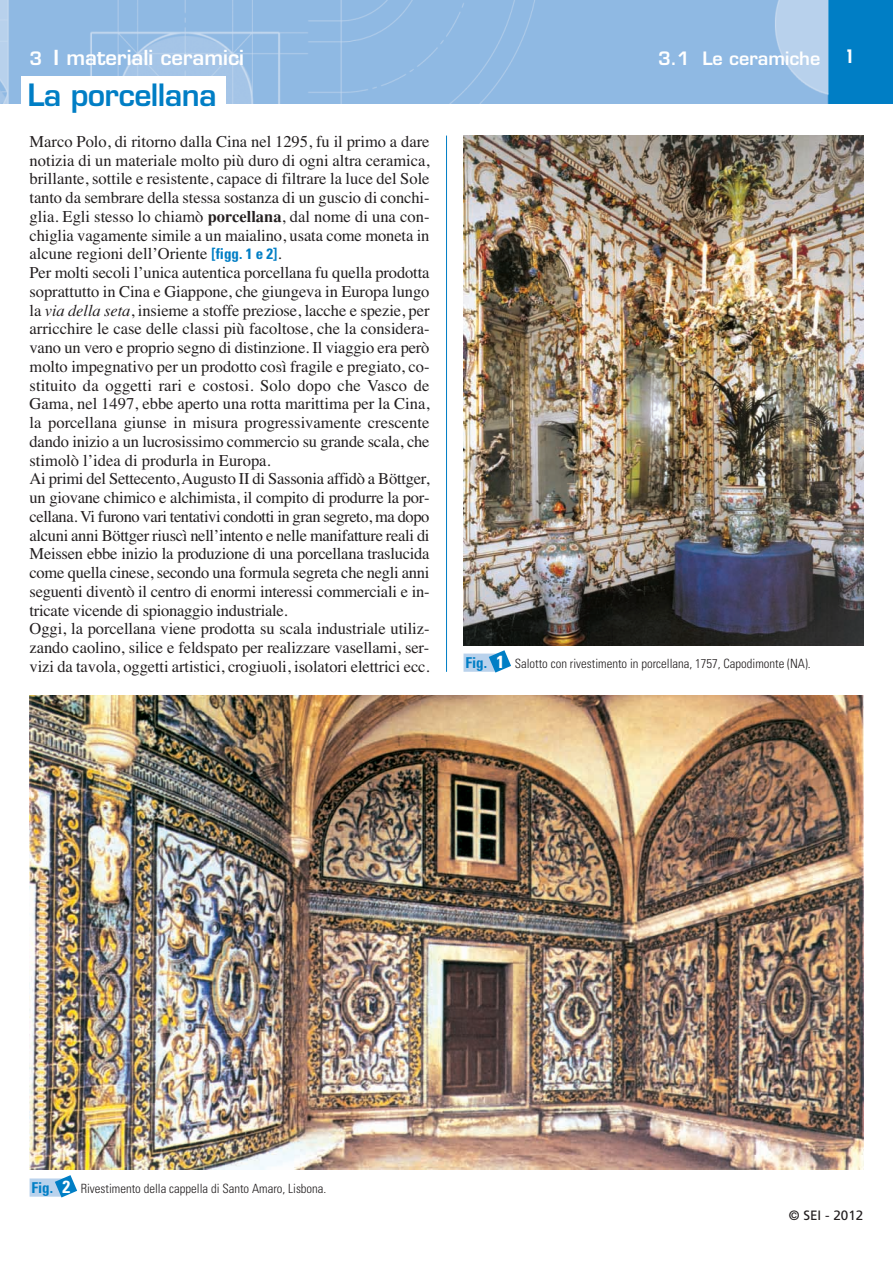
<style>
.page{position:relative;width:893px;height:1265px;background:#fff}
.page>*{position:absolute;margin:0;border:0;box-sizing:border-box;transform-origin:0 0}
.t1{font:600 30px "Eurostile";letter-spacing:-.02em;color:#007ec5}
.t2{font:600 20.25px "Eurostile";color:#fff}
.t3{font:600 18px "Eurostile";color:#fff}
.t4{font:700 condensed 18px "Futura";color:#fff}
.t5{font:16.5px/18.8px "Times";letter-spacing:-.005em;color:#231f20}
.t6{font:13.5px "Frutiger";color:#231f20}
.t7{font:300 condensed 12.75px "Univers";color:#231f20}
.s1{font-size:18px}
.s2{font-weight:700}
.s3{font-family:"Univers";font-weight:700;font-stretch:condensed;font-size:15px;color:#007ec5}
.s4{font-style:italic}
.s5{font-weight:700;font-size:15px;color:#007ec5}
.s6{font-weight:700;font-size:17.55px;color:#fff}
</style>
<div class="page">
<img style="left:0;top:0;width:892px;height:103px">
<hr style="left:446px;top:136px;width:1px;height:536px;background:#007ec5">
<div style="left:21px;top:76px;width:204px;height:39px;background:#fff"></div>
<img style="left:463px;top:136px;width:400px;height:509px">
<svg style="left:463px;top:650px;width:48px;height:22px"></svg>
<svg style="left:30px;top:1175px;width:47px;height:22px"></svg>
<img style="left:30px;top:695px;width:833px;height:475px">
<p class="t2" style="left:30px;top:50px;width:216px"><span class="s1">3</span> I materiali ceramici</p>
<p class="t3" style="left:658px;top:52px;width:164px">3.1 Le ceramiche</p>
<p class="t4" style="left:845px;top:48px;width:10px">1</p>
<h1 class="t1" style="left:27px;top:83px;width:191px">La porcellana</h1>
<p class="t5" style="left:30px;top:133px;width:401px">Marco Polo, di ritorno dalla Cina nel 1295, fu il primo a dare notizia di un materiale molto più duro di ogni altra ceramica, brillante, sottile e resistente, capace di filtrare la luce del Sole tanto da sembrare della stessa sostanza di un guscio di conchi&shy;glia. Egli stesso lo chiamò <span class="s2">porcellana</span>, dal nome di una con&shy;chiglia vagamente simile a un maialino, usata come moneta in alcune regioni dell’Oriente <span class="s3">[figg. 1 e 2]</span>.<br>Per molti secoli l’unica autentica porcellana fu quella prodotta soprattutto in Cina e Giappone, che giungeva in Europa lungo la <span class="s4">via della seta</span>, insieme a stoffe preziose, lacche e spezie, per arricchire le case delle classi più facoltose, che la considera&shy;vano un vero e proprio segno di distinzione. Il viaggio era però molto impegnativo per un prodotto così fragile e pregiato, co&shy;stituito da oggetti rari e costosi. Solo dopo che Vasco de Gama, nel 1497, ebbe aperto una rotta marittima per la Cina, la porcellana giunse in misura progressivamente crescente dando inizio a un lucrosissimo commercio su grande scala, che stimolò l’idea di produrla in Europa.<br>Ai primi del Settecento, Augusto II di Sassonia affidò a Böttger, un giovane chimico e alchimista, il compito di produrre la por&shy;cellana. Vi furono vari tentativi condotti in gran segreto, ma dopo alcuni anni Böttger riuscì nell’intento e nelle manifatture reali di Meissen ebbe inizio la produzione di una porcellana traslucida come quella cinese, secondo una formula segreta che negli anni seguenti diventò il centro di enormi interessi commerciali e in&shy;tricate vicende di spionaggio industriale.<br>Oggi, la porcellana viene prodotta su scala industriale utiliz&shy;zando caolino, silice e feldspato per realizzare vasellami, ser&shy;vizi da tavola, oggetti artistici, crogiuoli, isolatori elettrici ecc.</p>
<p class="t7" style="left:465px;top:658px;width:347px"><span class="s5">Fig.</span> <span class="s6">1</span> Salotto con rivestimento in porcellana, 1757, Capodimonte (NA).</p>
<p class="t7" style="left:31px;top:1183px;width:296px"><span class="s5">Fig.</span> <span class="s6">2</span> Rivestimento della cappella di Santo Amaro, Lisbona.</p>
<p class="t6" style="left:788px;top:1209px;width:76px">© SEI - 2012</p>
</div>
